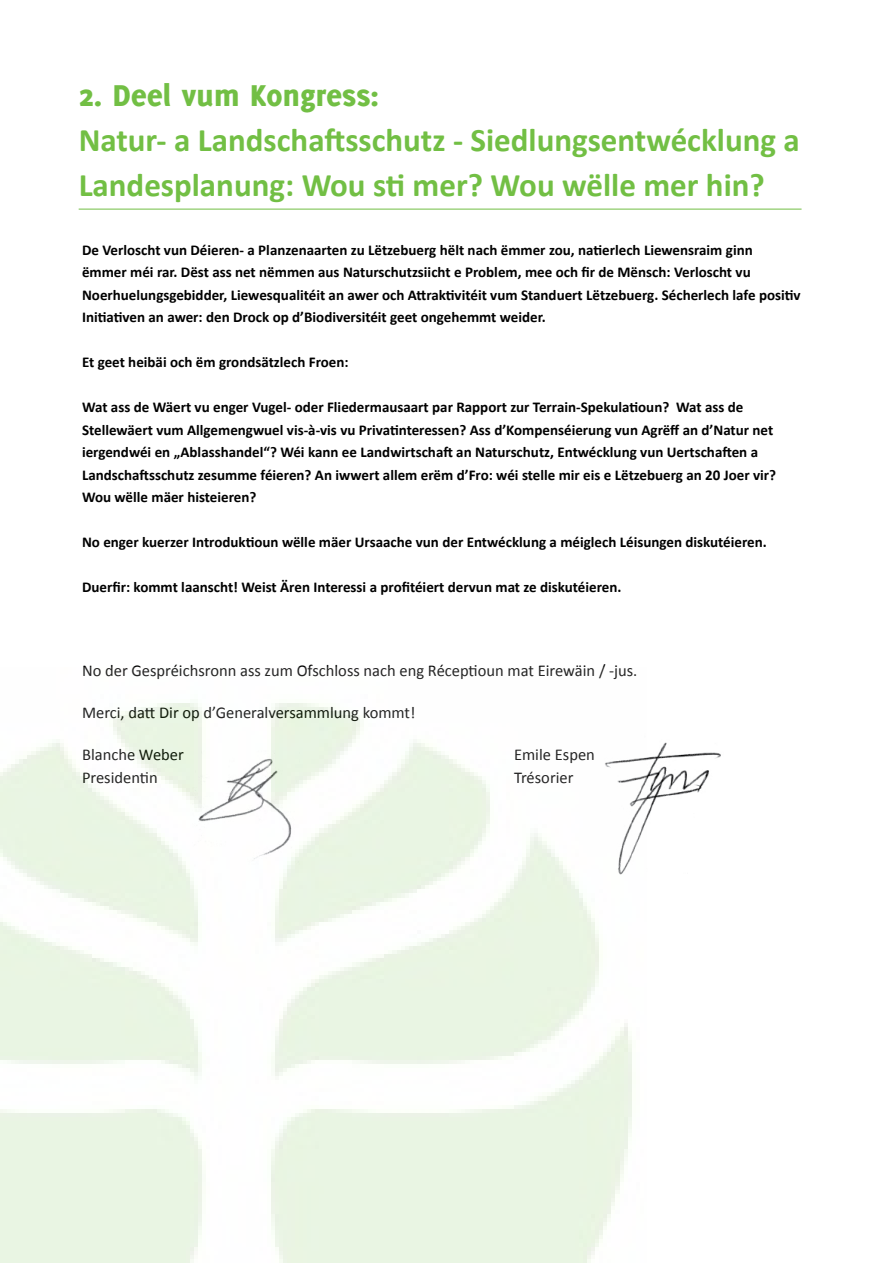
<style>
.page{position:relative;width:893px;height:1263px;background:#fff}
.page>*{position:absolute;margin:0;border:0;box-sizing:border-box;transform-origin:0 0}
.t1{font:700 33px/45px "Calibri";color:#72bf44}
.t2{font:800 33px "Delicious";letter-spacing:.01em;color:#72bf44}
.t3{font:16.5px "Calibri";color:#000}
.t4{font:700 15px/22.5px "Calibri";color:#000}
</style>
<div class="page">
<img style="left:646px;top:742px;width:75px;height:80px">
<img style="left:0;top:703px;width:646px;height:560px">
<hr style="left:79px;top:209px;width:722px;height:1px;background:#72bf44">
<h1 class="t2" style="left:79px;top:76px;width:302px">2. Deel vum Kongress:</h1>
<h1 class="t1" style="left:79px;top:117px;width:723px">Natur- a Landschaftsschutz - Siedlungsentwécklung a<br>Landesplanung: Wou sti mer? Wou wëlle mer hin?</h1>
<p class="t4" style="left:82px;top:239px;width:720px">De Verloscht vun Déieren- a Planzenaarten zu Lëtzebuerg hëlt nach ëmmer zou, natierlech Liewensraim ginn ëmmer méi rar. Dëst ass net nëmmen aus Naturschutzsiicht e Problem, mee och fir de Mënsch: Verloscht vu Noerhuelungsgebidder, Liewesqualitéit an awer och Attraktivitéit vum Standuert Lëtzebuerg. Sécherlech lafe positiv Initiativen an awer: den Drock op d’Biodiversitéit geet ongehemmt weider.</p>
<p class="t4" style="left:82px;top:351px;width:268px">Et geet heibäi och ëm grondsätzlech Froen:</p>
<p class="t4" style="left:82px;top:396px;width:696px">Wat ass de Wäert vu enger Vugel- oder Fliedermausaart par Rapport zur Terrain-Spekulatioun? Wat ass de Stellewäert vum Allgemengwuel vis-à-vis vu Privatinteressen? Ass d’Kompenséierung vun Agrëff an d’Natur net iergendwéi en „Ablasshandel“? Wéi kann ee Landwirtschaft an Naturschutz, Entwécklung vun Uertschaften a Landschaftsschutz zesumme féieren? An iwwert allem erëm d’Fro: wéi stelle mir eis e Lëtzebuerg an 20 Joer vir?<br>Wou wëlle mäer histeieren?</p>
<p class="t4" style="left:82px;top:531px;width:686px">No enger kuerzer Introduktioun wëlle mäer Ursaache vun der Entwécklung a méiglech Léisungen diskutéieren.</p>
<p class="t4" style="left:82px;top:576px;width:541px">Duerfir: kommt laanscht! Weist Ären Interessi a profitéiert dervun mat ze diskutéieren.</p>
<p class="t3" style="left:82px;top:660px;width:557px">No der Gespréichsronn ass zum Ofschloss nach eng Réceptioun mat Eirewäin / -jus.</p>
<p class="t3" style="left:82px;top:702px;width:335px">Merci, datt Dir op d’Generalversammlung kommt!</p>
<p class="t3" style="left:82px;top:744px;width:103px">Blanche Weber</p>
<p class="t3" style="left:514px;top:744px;width:82px">Emile Espen</p>
<p class="t3" style="left:82px;top:767px;width:77px">Presidentin</p>
<p class="t3" style="left:514px;top:767px;width:61px">Trésorier</p>
</div>
